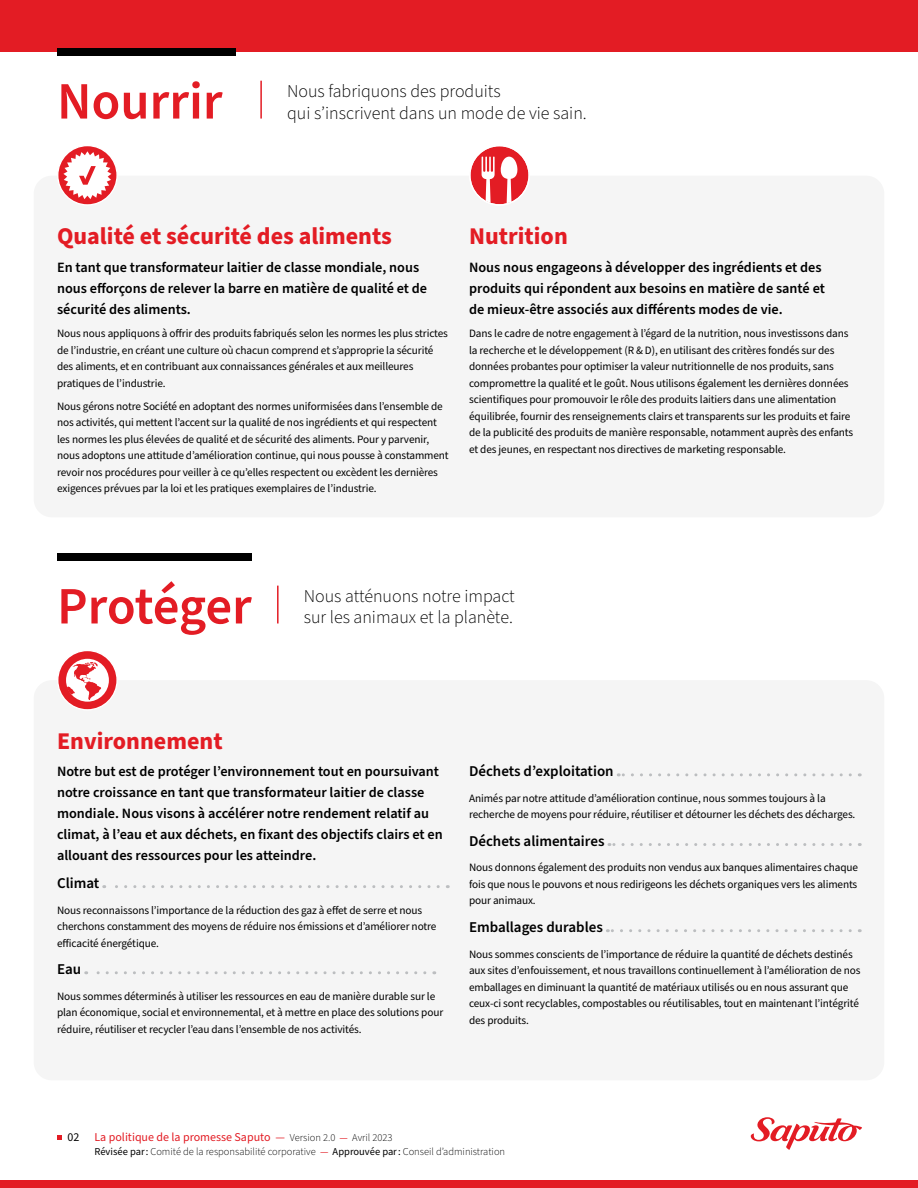
<style>
.page{position:relative;width:918px;height:1188px;background:#fff}
.page>*{position:absolute;margin:0;border:0;box-sizing:border-box;transform-origin:0 0}
.t1{font:600 52.5px "Source Sans Pro";color:#e31c24}
.t2{font:700 24px "Source Sans Pro";color:#e31c24}
.t3{font:300 18px/21.6px "Source Sans Pro";color:#000}
.t4{font:600 15px "Source Sans Pro";color:#000}
.t5{font:600 14.25px/21px "Source Sans Pro";color:#000}
.t6{font:12px "Source Sans Pro";color:#e31c24}
.t7{font:11.25px/16.5px "Source Sans Pro";letter-spacing:-.01em;color:#000}
.t8{font:300 10.5px "Source Sans Pro";color:#000}
.s1{color:#000}
.s2{font-weight:300;font-size:10.5px;color:#000}
.s3{font-size:10.5px}
.s4{font-weight:400}
.s5{font-weight:400;color:#e31c24}
</style>
<div class="page">
<div style="left:34px;top:176px;width:850px;height:341px;background:#f5f5f5;border-radius:18px"></div>
<svg style="left:470px;top:146px;width:59px;height:58px"></svg>
<svg style="left:58px;top:146px;width:59px;height:59px"></svg>
<hr style="left:260px;top:81px;width:2px;height:38px;background:#e31c24">
<div style="left:0;top:1180px;width:918px;height:8px;background:#e31c24"></div>
<div style="left:0;top:0;width:918px;height:52px;background:#e31c24"></div>
<svg style="left:750px;top:1117px;width:112px;height:33px"></svg>
<svg style="left:57px;top:1135px;width:5px;height:4px"></svg>
<div style="left:57px;top:48px;width:178px;height:8px;background:#000"></div>
<div style="left:57px;top:553px;width:194px;height:8px;background:#000"></div>
<hr style="left:277px;top:586px;width:2px;height:37px;background:#e31c24">
<div style="left:34px;top:680px;width:850px;height:400px;background:#f5f5f5;border-radius:18px"></div>
<svg style="left:58px;top:651px;width:59px;height:59px"></svg>
<svg style="left:104px;top:885px;width:334px;height:3px"></svg>
<svg style="left:86px;top:971px;width:339px;height:3px"></svg>
<svg style="left:618px;top:773px;width:232px;height:3px"></svg>
<svg style="left:609px;top:843px;width:241px;height:3px"></svg>
<svg style="left:607px;top:929px;width:243px;height:3px"></svg>
<h1 class="t1" style="left:57px;top:66px;width:167px">Nourrir</h1>
<h3 class="t3" style="left:287px;top:81px;width:301px">Nous fabriquons des produits<br>qui s’inscrivent dans un mode de vie sain.</h3>
<h2 class="t2" style="left:57px;top:220px;width:336px">Qualité et sécurité des aliments</h2>
<p class="t5" style="left:57px;top:257px;width:372px">En tant que transformateur laitier de classe mondiale, nous nous efforçons de relever la barre en matière de qualité et de sécurité des aliments.</p>
<p class="t7" style="left:57px;top:325px;width:392px">Nous nous appliquons à offrir des produits fabriqués selon les normes les plus strictes de l’industrie, en créant une culture où chacun comprend et s’approprie la sécurité des aliments, et en contribuant aux connaissances générales et aux meilleures pratiques de l’industrie.</p>
<p class="t7" style="left:57px;top:398px;width:393px">Nous gérons notre Société en adoptant des normes uniformisées dans l’ensemble de nos activités, qui mettent l’accent sur la qualité de nos ingrédients et qui respectent les normes les plus élevées de qualité et de sécurité des aliments. Pour y parvenir, nous adoptons une attitude d’amélioration continue, qui nous pousse à constamment revoir nos procédures pour veiller à ce qu’elles respectent ou excèdent les dernières exigences prévues par la loi et les pratiques exemplaires de l’industrie.</p>
<h2 class="t2" style="left:469px;top:220px;width:100px">Nutrition</h2>
<p class="t5" style="left:469px;top:257px;width:357px">Nous nous engageons à développer des ingrédients et des produits qui répondent aux besoins en matière de santé et de mieux-être associés aux différents modes de vie.</p>
<p class="t7" style="left:469px;top:325px;width:386px">Dans le cadre de notre engagement à l’égard de la nutrition, nous investissons dans la recherche et le développement (R &amp; D), en utilisant des critères fondés sur des données probantes pour optimiser la valeur nutritionnelle de nos produits, sans compromettre la qualité et le goût. Nous utilisons également les dernières données scientifiques pour promouvoir le rôle des produits laitiers dans une alimentation équilibrée, fournir des renseignements clairs et transparents sur les produits et faire de la publicité des produits de manière responsable, notamment auprès des enfants et des jeunes, en respectant nos directives de marketing responsable.</p>
<h1 class="t1" style="left:57px;top:571px;width:196px">Protéger</h1>
<h3 class="t3" style="left:304px;top:586px;width:213px">Nous atténuons notre impact sur les animaux et la planète.</h3>
<h2 class="t2" style="left:57px;top:724px;width:167px">Environnement</h2>
<p class="t5" style="left:57px;top:762px;width:387px">Notre but est de protéger l’environnement tout en poursuivant notre croissance en tant que transformateur laitier de classe mondiale. Nous visons à accélérer notre rendement relatif au climat, à l’eau et aux déchets, en fixant des objectifs clairs et en allouant des ressources pour les atteindre.</p>
<h3 class="t4" style="left:57px;top:873px;width:44px">Climat</h3>
<p class="t7" style="left:57px;top:902px;width:381px">Nous reconnaissons l’importance de la réduction des gaz à effet de serre et nous cherchons constamment des moyens de réduire nos émissions et d’améliorer notre efficacité énergétique.</p>
<h3 class="t4" style="left:57px;top:959px;width:26px">Eau</h3>
<p class="t7" style="left:57px;top:988px;width:388px">Nous sommes déterminés à utiliser les ressources en eau de manière durable sur le plan économique, social et environnemental, et à mettre en place des solutions pour réduire, réutiliser et recycler l’eau dans l’ensemble de nos activités.</p>
<h3 class="t4" style="left:469px;top:761px;width:146px">Déchets d’exploitation</h3>
<p class="t7" style="left:469px;top:790px;width:388px">Animés par notre attitude d’amélioration continue, nous sommes toujours à la recherche de moyens pour réduire, réutiliser et détourner les déchets des décharges.</p>
<h3 class="t4" style="left:469px;top:831px;width:137px">Déchets alimentaires</h3>
<p class="t7" style="left:469px;top:860px;width:391px;text-align:justify">Nous donnons également des produits non vendus aux banques alimentaires chaque fois que nous le pouvons et nous redirigeons les déchets organiques vers les aliments pour animaux.</p>
<h3 class="t4" style="left:469px;top:917px;width:135px">Emballages durables</h3>
<p class="t7" style="left:469px;top:946px;width:393px">Nous sommes conscients de l’importance de réduire la quantité de déchets destinés aux sites d’enfouissement, et nous travaillons continuellement à l’amélioration de nos emballages en diminuant la quantité de matériaux utilisés ou en nous assurant que ceux-ci sont recyclables, compostables ou réutilisables, tout en maintenant l’intégrité des produits.</p>
<p class="t6" style="left:68px;top:1129px;width:327px"><span class="s1">02</span> La politique de la promesse Saputo — <span class="s2">Version 2.0</span> <span class="s3">—</span> <span class="s2">Avril 2023</span></p>
<p class="t8" style="left:95px;top:1144px;width:412px"><span class="s4">Révisée par :</span> Comité de la responsabilité corporative <span class="s5">—</span> <span class="s4">Approuvée par :</span> Conseil d’administration</p>
</div>
